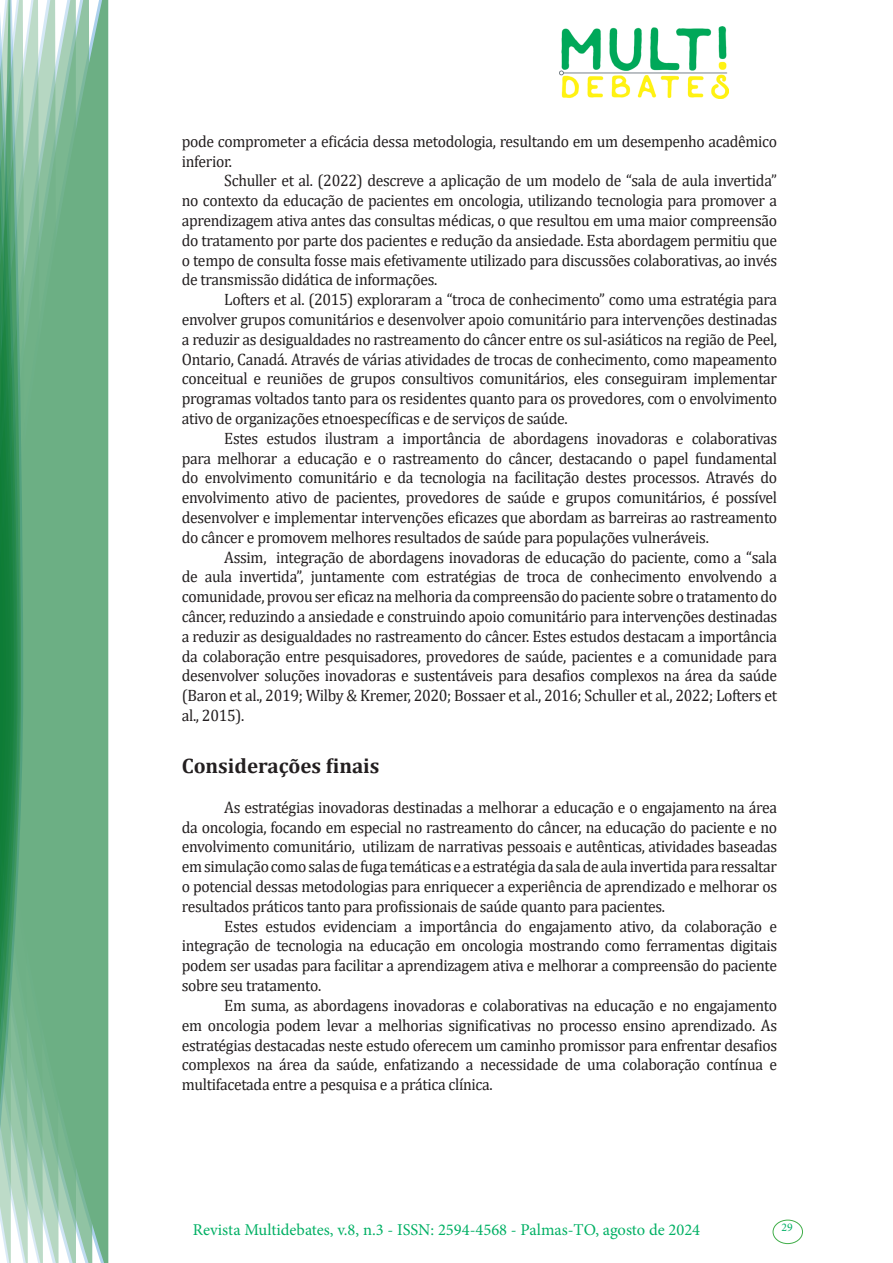
<style>
.page{position:relative;width:893px;height:1263px;background:#fff}
.page>*{position:absolute;margin:0;border:0;box-sizing:border-box;transform-origin:0 0}
.Titulo_2{font:700 21px "Cambria";color:#231f20}
.texto{font:16.5px/19.8px "Cambria";letter-spacing:-.02em;color:#231f20;text-align:justify;scale:.95 1}
.t1{font:16.5px "Minion Pro";color:#00b064}
.t2{font:11.7px "Minion Pro";color:#00b064}
</style>
<div class="page">
<img style="left:559px;top:26px;width:169px;height:72px">
<div style="left:95px;top:0;width:14px;height:1263px;background:#6caf84"></div>
<svg style="left:79px;top:0;width:16px;height:1263px;background:#71b289"></svg>
<svg style="left:62px;top:0;width:17px;height:1263px;background:#75b48c"></svg>
<svg style="left:45px;top:0;width:17px;height:1263px;background:#7cb792"></svg>
<svg style="left:30px;top:0;width:15px;height:1263px;background:#80ba96"></svg>
<svg style="left:0;top:0;width:30px;height:1263px;background:#61a97f"></svg>
<div style="left:772px;top:1219px;width:31px;height:25px;border:1px solid #40ae49;border-radius:50%"></div>
<p class="texto" style="left:182px;top:131px;width:628px">pode comprometer a eficácia dessa metodologia, resultando em um desempenho acadêmico inferior.</p>
<p class="texto" style="left:182px;top:171px;width:628px;text-indent:43px">Schuller et al. (2022) descreve a aplicação de um modelo de “sala de aula invertida” no contexto da educação de pacientes em oncologia, utilizando tecnologia para promover a aprendizagem ativa antes das consultas médicas, o que resultou em uma maior compreensão do tratamento por parte dos pacientes e redução da ansiedade. Esta abordagem permitiu que o tempo de consulta fosse mais efetivamente utilizado para discussões colaborativas, ao invés de transmissão didática de informações.</p>
<p class="texto" style="left:182px;top:290px;width:628px;text-indent:43px">Lofters et al. (2015) exploraram a “troca de conhecimento” como uma estratégia para envolver grupos comunitários e desenvolver apoio comunitário para intervenções destinadas a reduzir as desigualdades no rastreamento do câncer entre os sul-asiáticos na região de Peel, Ontario, Canadá. Através de várias atividades de trocas de conhecimento, como mapeamento conceitual e reuniões de grupos consultivos comunitários, eles conseguiram implementar programas voltados tanto para os residentes quanto para os provedores, com o envolvimento ativo de organizações etnoespecíficas e de serviços de saúde.</p>
<p class="texto" style="left:182px;top:428px;width:628px;text-indent:43px">Estes estudos ilustram a importância de abordagens inovadoras e colaborativas para melhorar a educação e o rastreamento do câncer, destacando o papel fundamental do envolvimento comunitário e da tecnologia na facilitação destes processos. Através do envolvimento ativo de pacientes, provedores de saúde e grupos comunitários, é possível desenvolver e implementar intervenções eficazes que abordam as barreiras ao rastreamento do câncer e promovem melhores resultados de saúde para populações vulneráveis.</p>
<p class="texto" style="left:182px;top:547px;width:628px;text-indent:43px">Assim, integração de abordagens inovadoras de educação do paciente, como a “sala de aula invertida”, juntamente com estratégias de troca de conhecimento envolvendo a comunidade, provou ser eficaz na melhoria da compreensão do paciente sobre o tratamento do câncer, reduzindo a ansiedade e construindo apoio comunitário para intervenções destinadas a reduzir as desigualdades no rastreamento do câncer. Estes estudos destacam a importância da colaboração entre pesquisadores, provedores de saúde, pacientes e a comunidade para desenvolver soluções inovadoras e sustentáveis para desafios complexos na área da saúde (Baron et al., 2019; Wilby &amp; Kremer, 2020; Bossaer et al., 2016; Schuller et al., 2022; Lofters et al., 2015).</p>
<p class="Titulo_2" style="left:182px;top:751px;width:199px">Considerações finais</p>
<p class="texto" style="left:182px;top:797px;width:628px;text-indent:43px">As estratégias inovadoras destinadas a melhorar a educação e o engajamento na área da oncologia, focando em especial no rastreamento do câncer, na educação do paciente e no envolvimento comunitário, utilizam de narrativas pessoais e autênticas, atividades baseadas em simulação como salas de fuga temáticas e a estratégia da sala de aula invertida para ressaltar o potencial dessas metodologias para enriquecer a experiência de aprendizado e melhorar os resultados práticos tanto para profissionais de saúde quanto para pacientes.</p>
<p class="texto" style="left:182px;top:916px;width:628px;text-indent:43px">Estes estudos evidenciam a importância do engajamento ativo, da colaboração e integração de tecnologia na educação em oncologia mostrando como ferramentas digitais podem ser usadas para facilitar a aprendizagem ativa e melhorar a compreensão do paciente sobre seu tratamento.</p>
<p class="texto" style="left:182px;top:995px;width:628px;text-indent:43px">Em suma, as abordagens inovadoras e colaborativas na educação e no engajamento em oncologia podem levar a melhorias significativas no processo ensino aprendizado. As estratégias destacadas neste estudo oferecem um caminho promissor para enfrentar desafios complexos na área da saúde, enfatizando a necessidade de uma colaboração contínua e multifacetada entre a pesquisa e a prática clínica.</p>
<p class="t1" style="left:193px;top:1218px;width:509px">Revista Multidebates, v.8, n.3 - ISSN: 2594-4568 - Palmas-TO, agosto de 2024</p>
<p class="t2" style="left:781px;top:1219px;width:13px">29</p>
</div>
